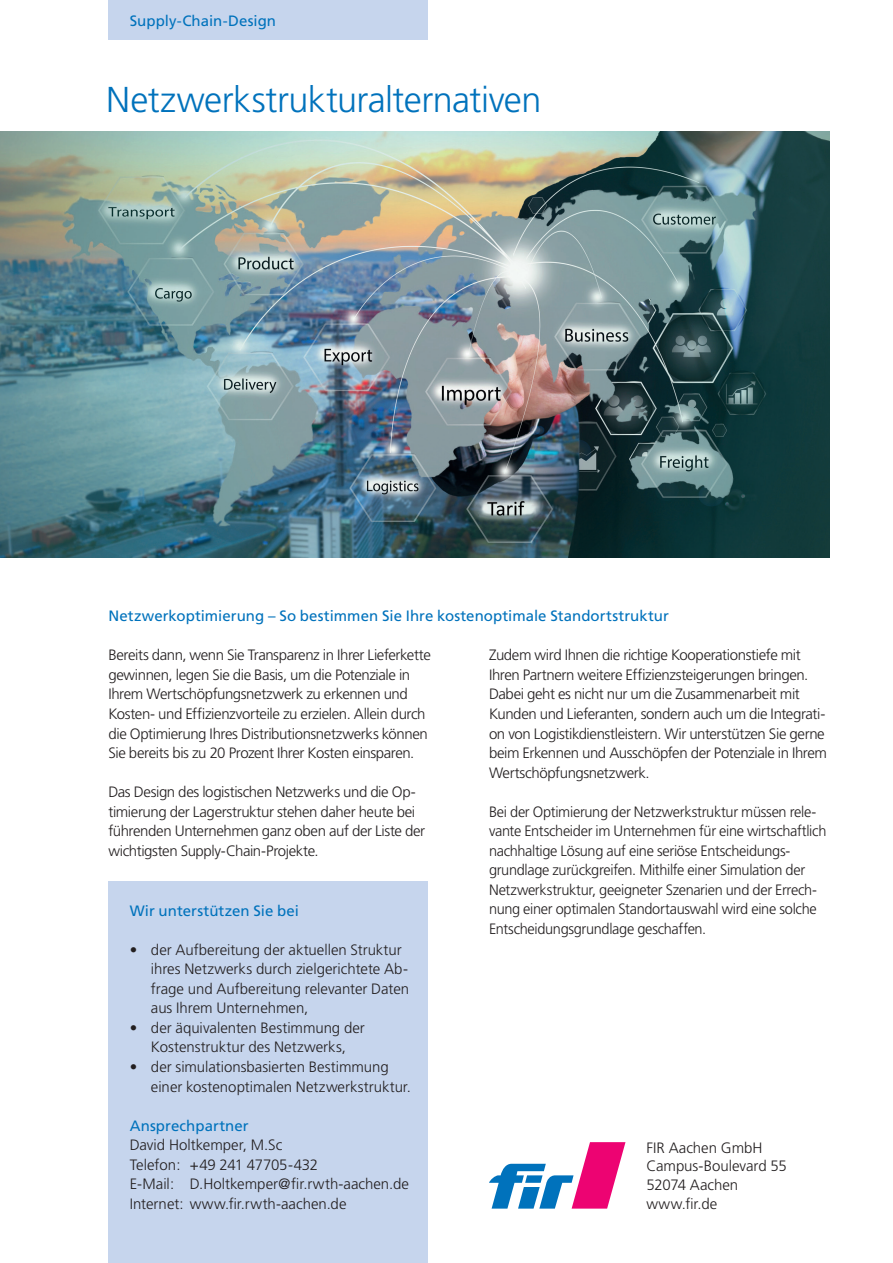
<style>
.page{position:relative;width:893px;height:1263px;background:#fff}
.page>*{position:absolute;margin:0;border:0;box-sizing:border-box;transform-origin:0 0}
.t1{font:300 36px "Frutiger";letter-spacing:-.015em;color:#0072bc}
.t2{font:300 15px/19.5px "Frutiger";letter-spacing:-.025em;color:#231f20}
.t3{font:300 15px/19.5px "Frutiger";color:#231f20}
.t4{font:15px "Frutiger";letter-spacing:.005em;color:#0072bc}
</style>
<div class="page">
<div style="left:108px;top:881px;width:320px;height:382px;background:#c6d5ed"></div>
<div style="left:108px;top:0;width:320px;height:40px;background:#c6d5ed"></div>
<svg style="left:489px;top:1142px;width:136px;height:66px"></svg>
<img style="left:0;top:132px;width:829px;height:425px">
<p class="t4" style="left:130px;top:12px;width:148px">Supply-Chain-Design</p>
<h1 class="t1" style="left:106px;top:79px;width:437px">Netzwerkstrukturalternativen</h1>
<p class="t4" style="left:108px;top:607px;width:562px">Netzwerkoptimierung – So bestimmen Sie Ihre kostenoptimale Standortstruktur</p>
<p class="t2" style="left:108px;top:646px;width:324px">Bereits dann, wenn Sie Transparenz in Ihrer Lieferkette gewinnen, legen Sie die Basis, um die Potenziale in Ihrem Wertschöpfungsnetzwerk zu erkennen und Kosten- und Effizienzvorteile zu erzielen. Allein durch die Optimierung Ihres Distributionsnetzwerks können Sie bereits bis zu 20 Prozent Ihrer Kosten einsparen.</p>
<p class="t2" style="left:108px;top:782px;width:318px">Das Design des logistischen Netzwerks und die Op&shy;timierung der Lagerstruktur stehen daher heute bei führenden Unternehmen ganz oben auf der Liste der wichtigsten Supply-Chain-Projekte.</p>
<p class="t2" style="left:489px;top:646px;width:340px">Zudem wird Ihnen die richtige Kooperationstiefe mit Ihren Partnern weitere Effizienzsteigerungen bringen.<br>Dabei geht es nicht nur um die Zusammenarbeit mit Kunden und Lieferanten, sondern auch um die Integrati&shy;on von Logistikdienstleistern. Wir unterstützen Sie gerne beim Erkennen und Ausschöpfen der Potenziale in Ihrem Wertschöpfungsnetzwerk.</p>
<p class="t2" style="left:489px;top:802px;width:339px">Bei der Optimierung der Netzwerkstruktur müssen rele&shy;vante Entscheider im Unternehmen für eine wirtschaftlich nachhaltige Lösung auf eine seriöse Entscheidungs&shy;grundlage zurückgreifen. Mithilfe einer Simulation der Netzwerkstruktur, geeigneter Szenarien und der Errech&shy;nung einer optimalen Standortauswahl wird eine solche Entscheidungsgrundlage geschaffen.</p>
<p class="t4" style="left:130px;top:902px;width:171px">Wir unterstützen Sie bei</p>
<p class="t3" style="left:151px;top:940px;width:260px;text-indent:-21px">• der Aufbereitung der aktuellen Struktur ihres Netzwerks durch zielgerichtete Ab&shy;frage und Aufbereitung relevanter Daten aus Ihrem Unternehmen,</p>
<p class="t3" style="left:130px;top:1018px;width:237px;text-align:center">• der äquivalenten Bestimmung der<br>Kostenstruktur des Netzwerks,</p>
<p class="t3" style="left:151px;top:1057px;width:262px;text-indent:-21px">• der simulationsbasierten Bestimmung einer kostenoptimalen Netzwerkstruktur.</p>
<p class="t4" style="left:130px;top:1116px;width:121px">Ansprechpartner</p>
<p class="t3" style="left:130px;top:1135px;width:281px">David Holtkemper, M.Sc<br>Telefon: +49 241 47705-432<br>E-Mail: D.Holtkemper@fir.rwth-aachen.de Internet: www.fir.rwth-aachen.de</p>
<p class="t3" style="left:646px;top:1138px;width:142px;line-height:18.6px">FIR Aachen GmbH<br>Campus-Boulevard 55<br>52074 Aachen www.fir.de</p>
</div>
